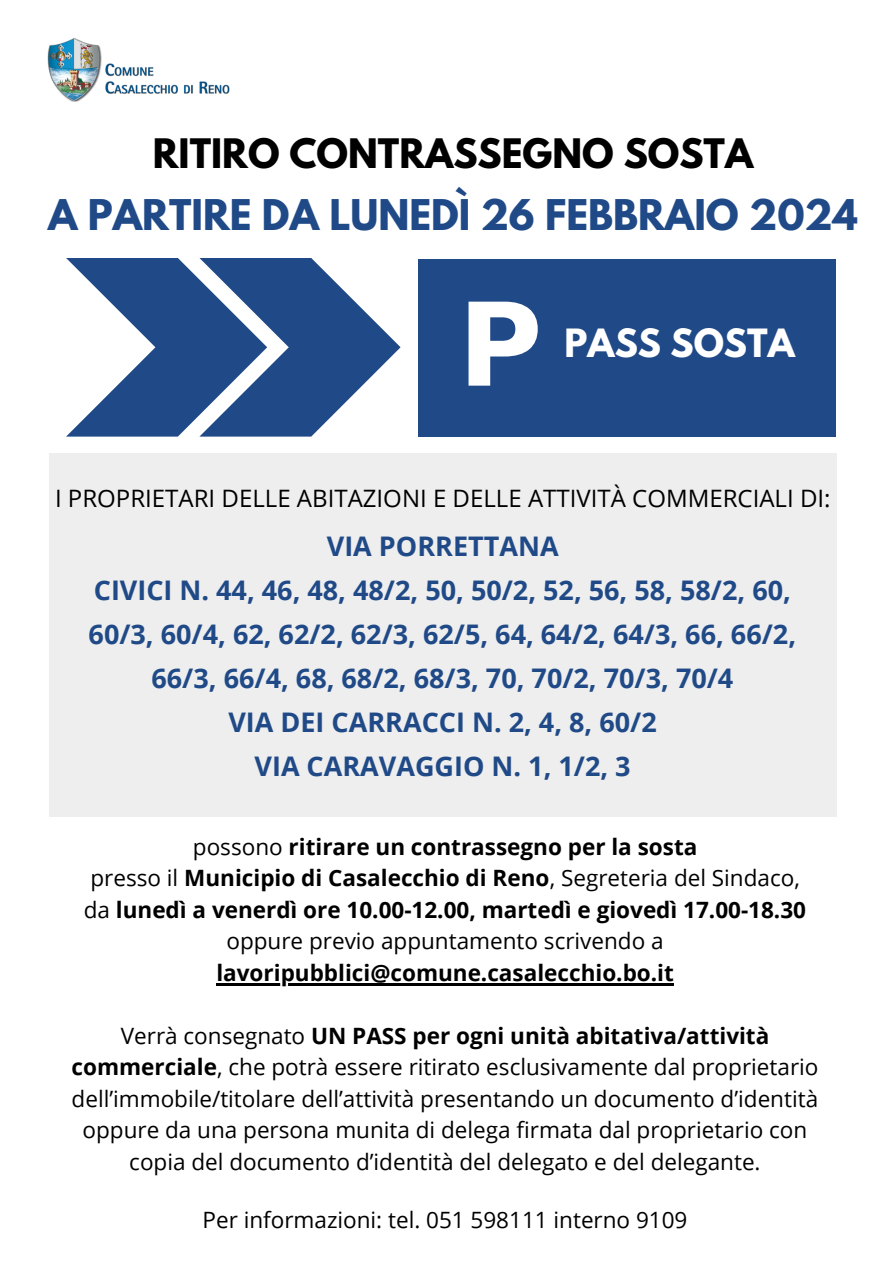
<style>
.page{position:relative;width:894px;height:1264px;background:#fff}
.page>*{position:absolute;margin:0;border:0;box-sizing:border-box;transform-origin:0 0}
.t1{font:700 37.5px "League Spartan";color:#204a87}
.t2{font:700 36px "League Spartan";color:#000}
.t3{font:700 34.5px "League Spartan";color:#fff}
.t4{font:700 27px/43.8px "Open Sans";color:#204a87;text-align:center}
.t5{font:24px "Open Sans";color:#000}
.t6{font:22.5px/31.5px "Open Sans";color:#000;text-align:center}
.t7{font:700 22.5px "Open Sans";color:#000}
.s1{font-weight:400}
.s2{font-weight:700}
</style>
<div class="page">
<img style="left:47px;top:38px;width:183px;height:64px">
<div style="left:49px;top:453px;width:786px;height:363px;background:#eee"></div>
<div style="left:418px;top:259px;width:417px;height:177px;background:#204a87"></div>
<svg style="left:468px;top:301px;width:70px;height:85px"></svg>
<hr style="left:216px;top:983px;width:458px;height:2px;background:#000">
<svg style="left:66px;top:258px;width:334px;height:178px"></svg>
<p class="t2" style="left:153px;top:136px;width:602px">RITIRO CONTRASSEGNO SOSTA</p>
<p class="t1" style="left:48px;top:196px;width:810px">A PARTIRE DA LUNEDÌ 26 FEBBRAIO 2024</p>
<p class="t3" style="left:564px;top:326px;width:231px">PASS SOSTA</p>
<p class="t5" style="left:55px;top:481px;width:776px">I PROPRIETARI DELLE ABITAZIONI E DELLE ATTIVITÀ COMMERCIALI DI:</p>
<h1 class="t4" style="left:327px;top:523px;width:233px">VIA PORRETTANA</h1>
<h1 class="t4" style="left:89px;top:567px;width:708px">CIVICI N. 44, 46, 48, 48/2, 50, 50/2, 52, 56, 58, 58/2, 60, 60/3, 60/4, 62, 62/2, 62/3, 62/5, 64, 64/2, 64/3, 66, 66/2, 66/3, 66/4, 68, 68/2, 68/3, 70, 70/2, 70/3, 70/4<br>VIA DEI CARRACCI N. 2, 4, 8, 60/2<br>VIA CARAVAGGIO N. 1, 1/2, 3</h1>
<p class="t7" style="left:193px;top:830px;width:506px"><span class="s1">possono</span> ritirare un contrassegno per la sosta</p>
<h1 class="t6" style="left:90px;top:861px;width:710px">presso il <span class="s2">Municipio di Casalecchio di Reno</span>, Segreteria del Sindaco,</h1>
<h2 class="t7" style="left:84px;top:893px;width:723px"><span class="s1">da</span> lunedì a venerdì ore 10.00-12.00, martedì e giovedì 17.00-18.30</h2>
<p class="t6" style="left:226px;top:924px;width:438px">oppure previo appuntamento scrivendo a</p>
<p class="t7" style="left:216px;top:956px;width:459px">lavoripubblici@comune.casalecchio.bo.it</p>
<p class="t7" style="left:121px;top:1019px;width:650px"><span class="s1">Verrà consegnato</span> UN PASS per ogni unità abitativa/attività</p>
<p class="t6" style="left:72px;top:1050px;width:748px"><span class="s2">commerciale</span>, che potrà essere ritirato esclusivamente dal proprietario dell’immobile/titolare dell’attività presentando un documento d’identità oppure da una persona munita di delega firmata dal proprietario con copia del documento d’identità del delegato e del delegante.</p>
<p class="t6" style="left:202px;top:1203px;width:486px">Per informazioni: tel. 051 598111 interno 9109</p>
</div>
